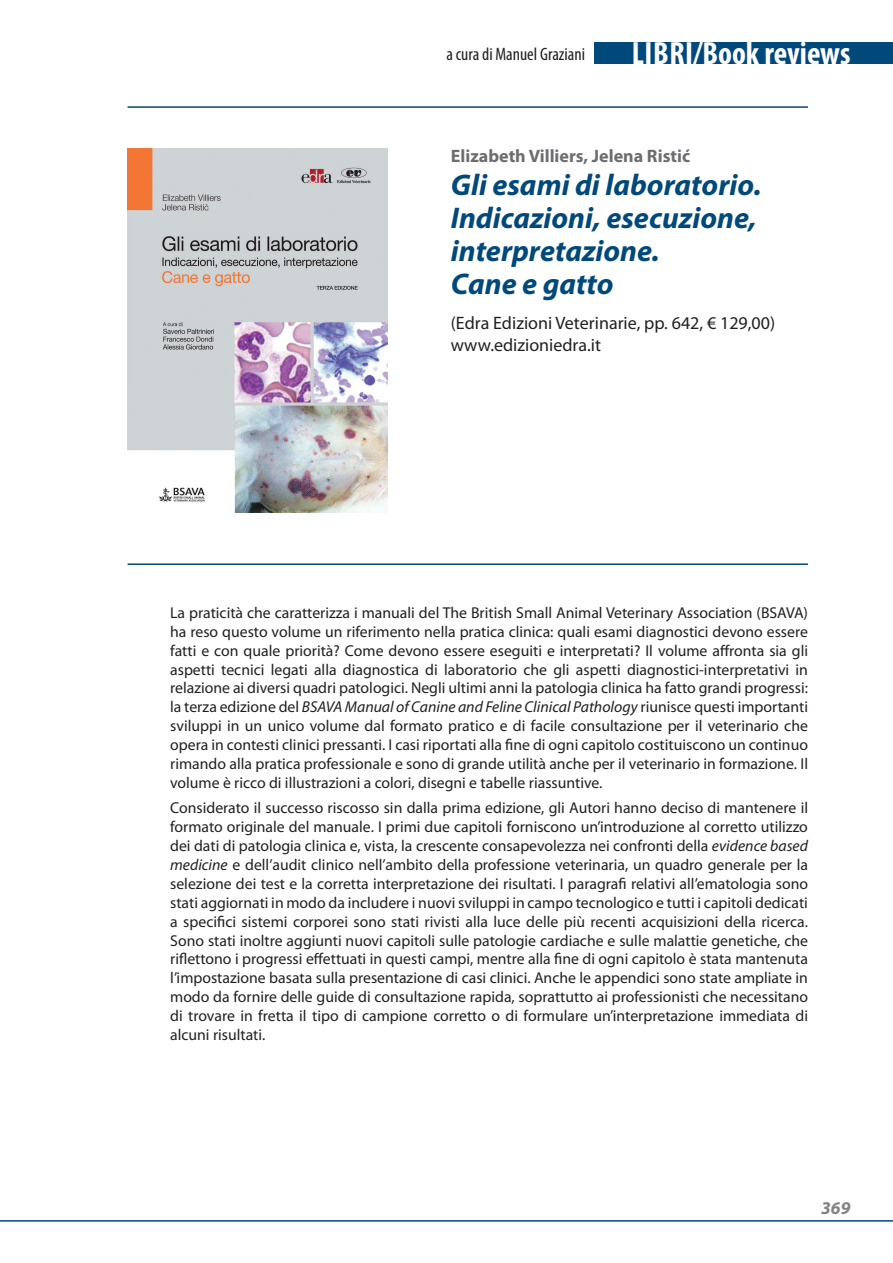
<style>
.page{position:relative;width:893px;height:1263px;background:#fff}
.page>*{position:absolute;margin:0;border:0;box-sizing:border-box;transform-origin:0 0}
.info_lavoro{font:700 condensed 32.25px "Myriad Pro";color:#fff}
.Titoli_grandi{font:italic 700 30px/33px "Myriad Pro";color:#01497b}
.info_lavoro-2{font:18px "Myriad Pro";color:#231f20}
.Titoli_grandi-2{font:700 18px "Myriad Pro";color:#6c6d70}
.info_lavoro-3{font:condensed 18px "Myriad Pro";color:#231f20}
.t1{font:italic 700 18px "Myriad Pro";color:#808285}
.Testo_IT{font:15.75px/18.9px "Myriad Pro";color:#231f20;text-align:justify}
.s1{font-style:italic}
</style>
<div class="page">
<hr style="left:0;top:1220px;width:893px;height:1px;background:#01497b">
<div style="left:594px;top:43px;width:299px;height:21px;background:#01497b"></div>
<hr style="left:128px;top:563px;width:680px;height:2px;background:#01497b">
<hr style="left:128px;top:106px;width:680px;height:2px;background:#01497b">
<img style="left:128px;top:149px;width:259px;height:363px">
<p class="info_lavoro-3" style="left:446px;top:43px;width:140px">a cura di Manuel Graziani</p>
<p class="info_lavoro" style="left:632px;top:33px;width:220px">LIBRI/Book reviews</p>
<p class="Titoli_grandi-2" style="left:451px;top:145px;width:241px">Elizabeth Villiers, Jelena Ristić</p>
<p class="Titoli_grandi" style="left:451px;top:168px;width:312px">Gli esami di laboratorio.<br>Indicazioni, esecuzione, interpretazione.</p>
<p class="Titoli_grandi" style="left:451px;top:267px;width:164px">Cane e gatto</p>
<p class="info_lavoro-2" style="left:451px;top:312px;width:326px">(Edra Edizioni Veterinarie, pp. 642, € 129,00)</p>
<p class="info_lavoro-2" style="left:451px;top:334px;width:152px">www.edizioniedra.it</p>
<p class="Testo_IT" style="left:170px;top:603px;width:639px">La praticità che caratterizza i manuali del The British Small Animal Veterinary Association (BSAVA) ha reso questo volume un riferimento nella pratica clinica: quali esami diagnostici devono essere fatti e con quale priorità? Come devono essere eseguiti e interpretati? Il volume affronta sia gli aspetti tecnici legati alla diagnostica di laboratorio che gli aspetti diagnostici-interpretativi in relazione ai diversi quadri patologici. Negli ultimi anni la patologia clinica ha fatto grandi progressi: la terza edizione del <span class="s1">BSAVA Manual of Canine and Feline Clinical Pathology</span> riunisce questi importanti sviluppi in un unico volume dal formato pratico e di facile consultazione per il veterinario che opera in contesti clinici pressanti. I casi riportati alla fine di ogni capitolo costituiscono un continuo rimando alla pratica professionale e sono di grande utilità anche per il veterinario in formazione. Il volume è ricco di illustrazioni a colori, disegni e tabelle riassuntive.</p>
<p class="Testo_IT" style="left:170px;top:798px;width:639px">Considerato il successo riscosso sin dalla prima edizione, gli Autori hanno deciso di mantenere il formato originale del manuale. I primi due capitoli forniscono un’introduzione al corretto utilizzo dei dati di patologia clinica e, vista, la crescente consapevolezza nei confronti della <span class="s1">evidence based medicine</span> e dell’audit clinico nell’ambito della professione veterinaria, un quadro generale per la selezione dei test e la corretta interpretazione dei risultati. I paragrafi relativi all’ematologia sono stati aggiornati in modo da includere i nuovi sviluppi in campo tecnologico e tutti i capitoli dedicati a specifici sistemi corporei sono stati rivisti alla luce delle più recenti acquisizioni della ricerca.<br>Sono stati inoltre aggiunti nuovi capitoli sulle patologie cardiache e sulle malattie genetiche, che riflettono i progressi effettuati in questi campi, mentre alla fine di ogni capitolo è stata mantenuta l’impostazione basata sulla presentazione di casi clinici. Anche le appendici sono state ampliate in modo da fornire delle guide di consultazione rapida, soprattutto ai professionisti che necessitano di trovare in fretta il tipo di campione corretto o di formulare un’interpretazione immediata di alcuni risultati.</p>
<p class="t1" style="left:821px;top:1196px;width:31px">369</p>
</div>
